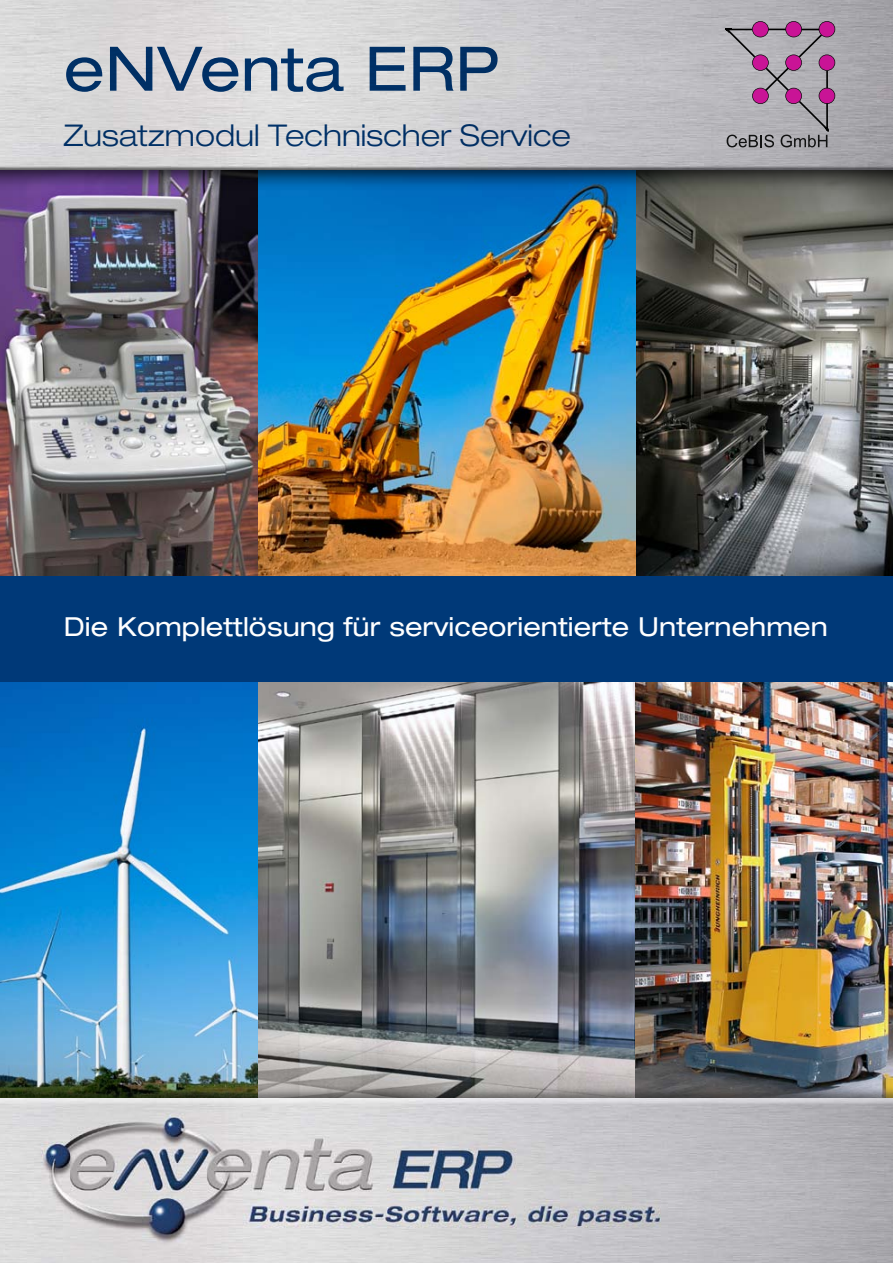
<style>
.page{position:relative;width:893px;height:1263px;background:#fff}
.page>*{position:absolute;margin:0;border:0;box-sizing:border-box;transform-origin:0 0}
.Fließtext{font:expanded 61.5px "Helvetica Neue";letter-spacing:.005em;color:#003978}
.Fließtext-2{font:300 expanded 30px "Helvetica Neue";letter-spacing:.005em;color:#003978}
.Fließtext-3{font:expanded 26.25px "Helvetica Neue";letter-spacing:.005em;color:#fff}
</style>
<div class="page">
<img style="left:257px;top:682px;width:379px;height:403px">
<img style="left:257px;top:190px;width:636px;height:386px">
<img style="left:0;top:682px;width:257px;height:403px">
<img style="left:0;top:190px;width:257px;height:386px">
<img style="left:636px;top:682px;width:257px;height:403px">
<img style="left:0;top:0;width:893px;height:190px">
<div style="left:0;top:1085px;width:893px;height:178px;background:#111212;opacity:.5"></div>
<img style="left:0;top:1098px;width:893px;height:165px">
<svg style="left:725px;top:21px;width:110px;height:126px;background:#a690a3"></svg>
<div style="left:0;top:576px;width:893px;height:106px;background:#003978"></div>
<p class="Fließtext" style="left:64px;top:31px;width:437px">eNVenta ERP</p>
<p class="Fließtext-2" style="left:64px;top:118px;width:509px">Zusatzmodul Technischer Service</p>
<p class="Fließtext-3" style="left:64px;top:611px;width:765px">Die Komplettlösung für serviceorientierte Unternehmen</p>
</div>
